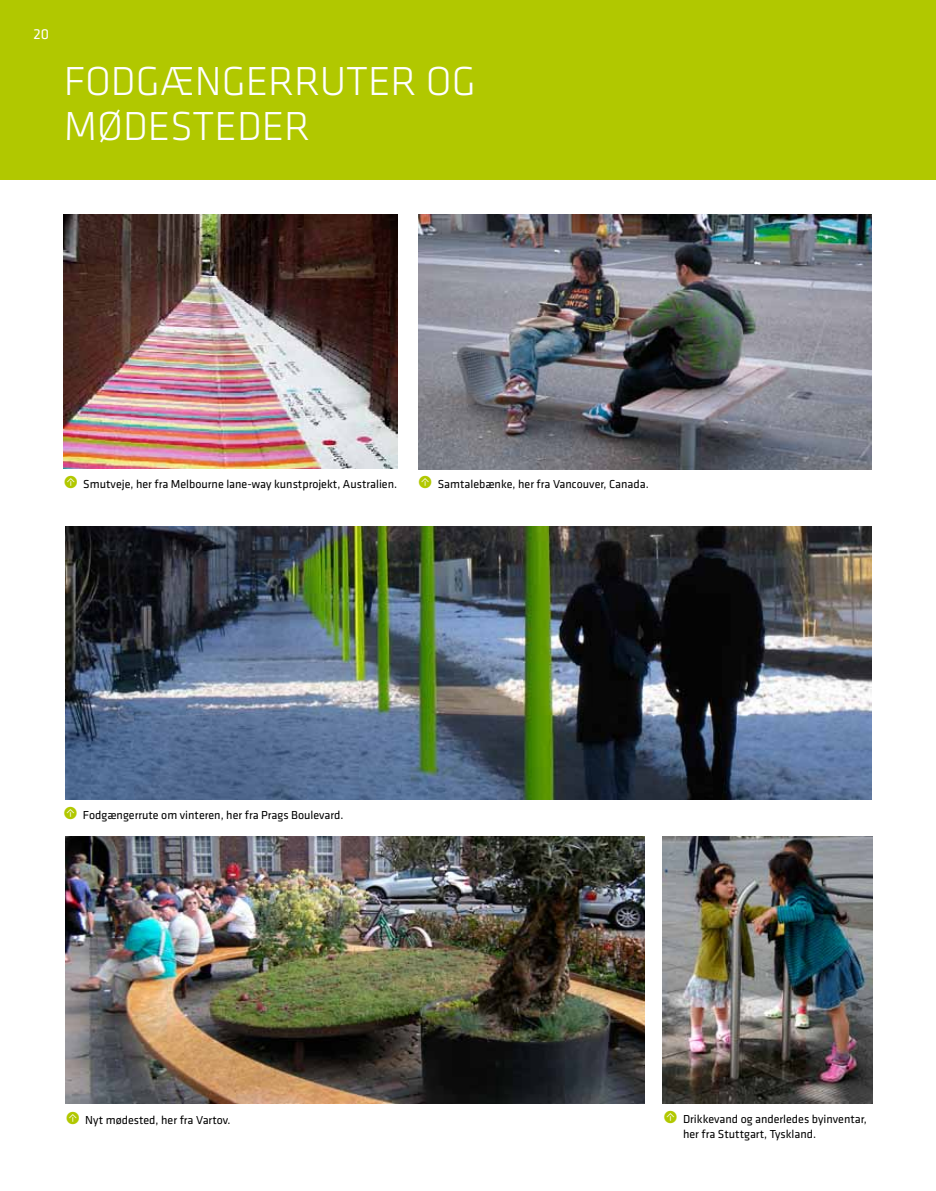
<style>
.page{position:relative;width:936px;height:1191px;background:#fff}
.page>*{position:absolute;margin:0;border:0;box-sizing:border-box;transform-origin:0 0}
.t1{font:300 42px/45px "Klavika";color:#fff}
.t2{font:15px "Klavika";color:#fff}
.t3{font:12px/15px "Klavika";color:#000}
.s1{font-weight:300;font-size:18px;color:#b1c800}
</style>
<div class="page">
<div style="left:0;top:0;width:935px;height:180px;background:#b1c800"></div>
<img style="left:418px;top:214px;width:453px;height:255px">
<img style="left:64px;top:214px;width:333px;height:254px">
<img style="left:662px;top:836px;width:210px;height:267px">
<img style="left:65px;top:526px;width:806px;height:273px">
<img style="left:65px;top:836px;width:579px;height:267px">
<p class="t2" style="left:33px;top:26px;width:17px">20</p>
<h1 class="t1" style="left:64px;top:60px;width:413px">FODGÆNGERRUTER OG<br>MØDESTEDER</h1>
<p class="t3" style="left:64px;top:476px;width:586px"><span class="s1">•</span> Smutveje, her fra Melbourne lane-way kunstprojekt, Australien. <span class="s1">•</span> Samtalebænke, her fra Vancouver, Canada.</p>
<p class="t3" style="left:63px;top:808px;width:281px"><span class="s1">•</span> Fodgængerrute om vinteren, her fra Prags Boulevard.</p>
<p class="t3" style="left:66px;top:1112px;width:166px"><span class="s1">•</span> nyt mødested, her fra Vartov.</p>
<p class="t3" style="left:683px;top:1111px;width:185px;text-indent:-20px"><span class="s1">•</span> Drikkevand og anderledes byinventar, her fra Stuttgart, Tyskland.</p>
</div>
